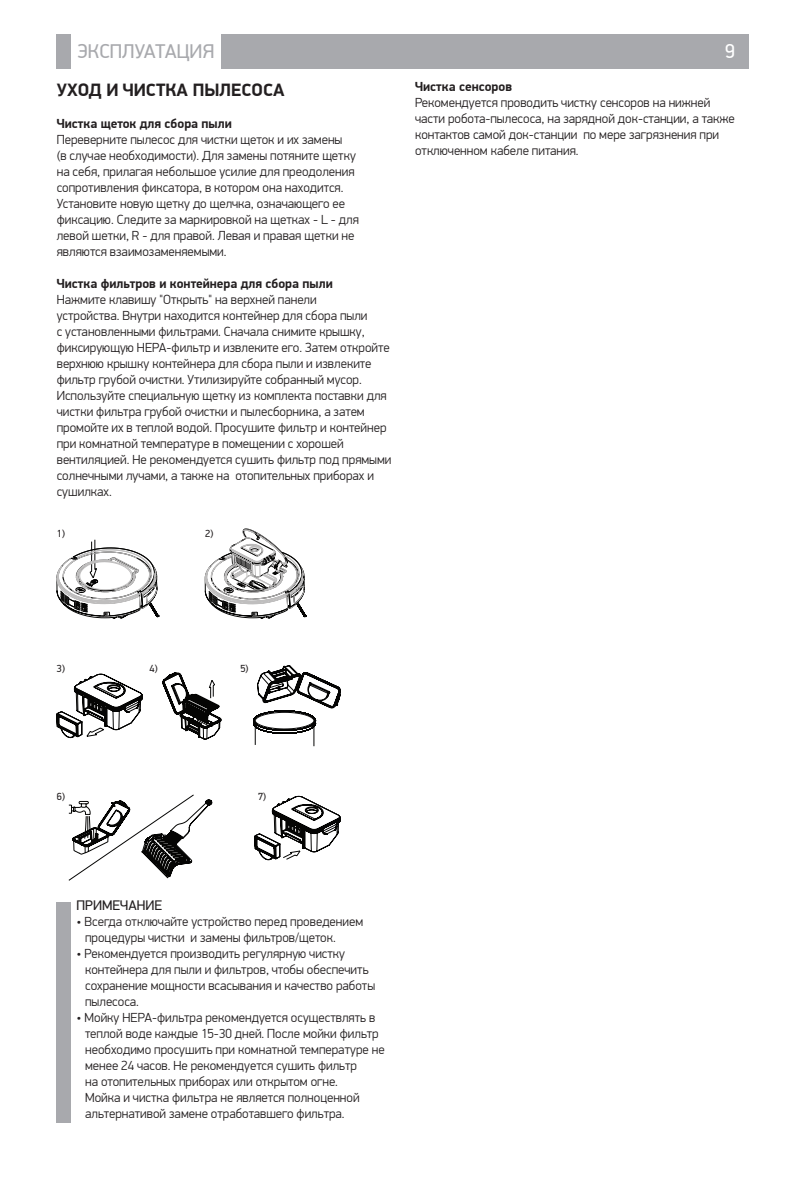
<style>
.page{position:relative;width:806px;height:1191px;background:#fff}
.page>*{position:absolute;margin:0;border:0;box-sizing:border-box;transform-origin:0 0}
.t1{font:20px "PF Din Display Pro";color:#a8a9ad}
.t2{font:20px "PF Din Display Pro";color:#fff}
.t3{font:700 18px "PF Din Display Pro";color:#231f20}
.t4{font:14px "PF Din Display Pro";color:#231f20}
.t5{font:300 13.2px/16px "PF Din Display Pro";color:#231f20}
.t6{font:700 13.2px "PF Din Display Pro";color:#231f20}
.t7{font:10.4px "PF Din Display Pro";color:#231f20}
</style>
<div class="page">
<div style="left:57px;top:34px;width:14px;height:34px;background:#a8a9ad"></div>
<div style="left:221px;top:34px;width:527px;height:34px;background:#a8a9ad"></div>
<svg style="left:57px;top:528px;width:249px;height:90px"></svg>
<svg style="left:57px;top:665px;width:283px;height:81px"></svg>
<svg style="left:68px;top:794px;width:272px;height:86px"></svg>
<div style="left:57px;top:902px;width:14px;height:221px;background:#a8a9ad"></div>
<h1 class="t1" style="left:77px;top:39px;width:138px">ЭКСПЛУАТАЦИЯ</h1>
<h1 class="t2" style="left:724px;top:39px;width:11px">9</h1>
<h2 class="t3" style="left:57px;top:79px;width:229px">УХОД И ЧИСТКА ПЫЛЕСОСА</h2>
<p class="t6" style="left:57px;top:115px;width:176px">Чистка щеток для сбора пыли</p>
<p class="t5" style="left:57px;top:131px;width:303px">Переверните пылесос для чистки щеток и их замены<br>(в случае необходимости). Для замены потяните щетку на себя, прилагая небольшое усилие для преодоления сопротивления фиксатора, в котором она находится.<br>Установите новую щетку до щелчка, означающего ее фиксацию. Следите за маркировкой на щетках - L - для левой шетки, R - для правой. Левая и правая щетки не являются взаимозаменяемыми.</p>
<p class="t6" style="left:57px;top:275px;width:277px">Чистка фильтров и контейнера для сбора пыли</p>
<p class="t5" style="left:57px;top:291px;width:336px">Нажмите клавишу "Открыть" на верхней панели<br>устройства. Внутри находится контейнер для сбора пыли<br>с установленными фильтрами. Сначала снимите крышку, фиксирующую HEPA-фильтр и извлеките его. Затем откройте верхнюю крышку контейнера для сбора пыли и извлеките фильтр грубой очистки. Утилизируйте собранный мусор.<br>Используйте специальную щетку из комплекта поставки для чистки фильтра грубой очистки и пылесборника, а затем промойте их в теплой водой. Просушите фильтр и контейнер при комнатной температуре в помещении с хорошей вентиляцией. Не рекомендуется сушить фильтр под прямыми солнечными лучами, а также на отопительных приборах и сушилках.</p>
<p class="t7" style="left:57px;top:527px;width:10px">1)</p>
<p class="t7" style="left:205px;top:527px;width:10px">2)</p>
<p class="t6" style="left:415px;top:79px;width:99px">Чистка сенсоров</p>
<p class="t5" style="left:415px;top:95px;width:321px">Рекомендуется проводить чистку сенсоров на нижней части робота-пылесоса, на зарядной док-станции, а также контактов самой док-станции по мере загрязнения при отключенном кабеле питания.</p>
<p class="t7" style="left:57px;top:662px;width:10px">3)</p>
<p class="t7" style="left:149px;top:662px;width:10px">4)</p>
<p class="t7" style="left:240px;top:662px;width:10px">5)</p>
<p class="t7" style="left:57px;top:790px;width:10px">6)</p>
<p class="t7" style="left:258px;top:790px;width:10px">7)</p>
<p class="t4" style="left:77px;top:897px;width:87px">ПРИМЕЧАНИЕ</p>
<p class="t5" style="left:85px;top:913px;width:279px;text-indent:-9px">• Всегда отключайте устройство перед проведением процедуры чистки и замены фильтров/щеток.</p>
<p class="t5" style="left:85px;top:945px;width:291px;text-indent:-9px">• Рекомендуется производить регулярную чистку контейнера для пыли и фильтров, чтобы обеспечить сохранение мощности всасывания и качество работы пылесоса.</p>
<p class="t5" style="left:85px;top:1009px;width:301px;text-indent:-9px">• Мойку HEPA-фильтра рекомендуется осуществлять в теплой воде каждые 15-30 дней. После мойки фильтр необходимо просушить при комнатной температуре не менее 24 часов. Не рекомендуется сушить фильтр<br>на отопительных приборах или открытом огне.<br>Мойка и чистка фильтра не является полноценной альтернативой замене отработавшего фильтра.</p>
</div>
